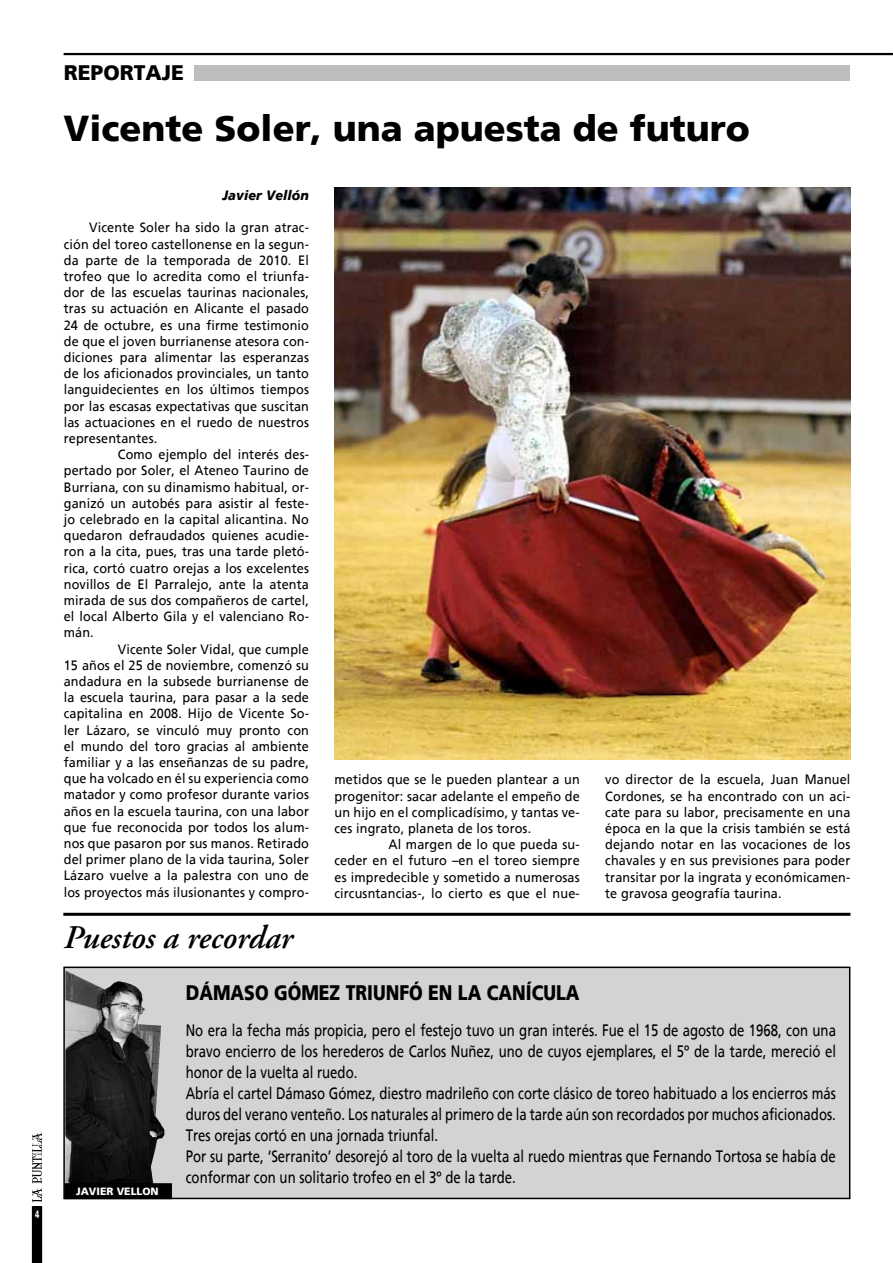
<style>
.page{position:relative;width:893px;height:1263px;background:#fff}
.page>*{position:absolute;margin:0;border:0;box-sizing:border-box;transform-origin:0 0}
.t1{font:900 36px "Frutiger";color:#000}
.t2{font:italic 600 33px "Adobe Garamond Pro";color:#000}
.t3{font:900 21px "Frutiger";color:#000;scale:.84 1}
.t4{font:900 21px "Frutiger";color:#000}
.t5{font:16.5px/21px "Frutiger";color:#000;scale:.8 1}
.t6{font:13.5px/16.2px "Frutiger";letter-spacing:.01em;color:#000;text-align:justify;scale:.94 1}
.t7{font:italic 900 13.5px "Frutiger";letter-spacing:.01em;color:#000;scale:.94 1}
.t8{font:900 10.5px "Frutiger";color:#fff}
.t9{font:900 10.5px "Frutiger";color:#fff;scale:.65 1}
</style>
<div class="page">
<hr style="left:64px;top:53px;width:829px;height:1px;background:#000">
<svg style="left:31px;top:1132px;width:12px;height:131px"></svg>
<hr style="left:64px;top:54px;width:829px;height:1px;background:#000">
<div style="left:194px;top:65px;width:656px;height:15px;background:#bcbec0"></div>
<div style="left:64px;top:967px;width:786px;height:231px;background:#d1d3d4"></div>
<div style="left:63px;top:966px;width:787px;height:233px;border:2px solid #000"></div>
<img style="left:65px;top:970px;width:99px;height:213px">
<hr style="left:63px;top:913px;width:787px;height:3px;background:#000">
<div style="left:65px;top:1184px;width:106px;height:14px;background:#000"></div>
<div style="left:64px;top:1183px;width:108px;height:16px;border:2px solid #000"></div>
<img style="left:334px;top:187px;width:516px;height:572px">
<p class="t9" style="left:35px;top:1207px;width:8px">4</p>
<h3 class="t4" style="left:64px;top:60px;width:122px">REPORTAJE</h3>
<h1 class="t1" style="left:64px;top:106px;width:688px">Vicente Soler, una apuesta de futuro</h1>
<p class="t7" style="left:223px;top:187px;width:93px">Javier Vellón</p>
<p class="t6" style="left:64px;top:219px;width:262px;text-indent:26px">Vicente Soler ha sido la gran atrac&shy;ción del toreo castellonense en la segun&shy;da parte de la temporada de 2010. El trofeo que lo acredita como el triunfa&shy;dor de las escuelas taurinas nacionales, tras su actuación en Alicante el pasado 24 de octubre, es una firme testimonio de que el joven burrianense atesora con&shy;diciones para alimentar las esperanzas de los aficionados provinciales, un tanto languidecientes en los últimos tiempos por las escasas expectativas que suscitan las actuaciones en el ruedo de nuestros representantes.</p>
<p class="t6" style="left:64px;top:446px;width:262px;text-indent:54px">Como ejemplo del interés des&shy;pertado por Soler, el Ateneo Taurino de Burriana, con su dinamismo habitual, or&shy;ganizó un autobés para asistir al feste&shy;jo celebrado en la capital alicantina. No quedaron defraudados quienes acudie&shy;ron a la cita, pues, tras una tarde pletó&shy;rica, cortó cuatro orejas a los excelentes novillos de El Parralejo, ante la atenta mirada de sus dos compañeros de cartel, el local Alberto Gila y el valenciano Ro&shy;mán.</p>
<p class="t6" style="left:64px;top:641px;width:262px;text-indent:54px">Vicente Soler Vidal, que cumple 15 años el 25 de noviembre, comenzó su andadura en la subsede burrianense de la escuela taurina, para pasar a la sede capitalina en 2008. Hijo de Vicente So&shy;ler Lázaro, se vinculó muy pronto con el mundo del toro gracias al ambiente familiar y a las enseñanzas de su padre, que ha volcado en él su experiencia como matador y como profesor durante varios años en la escuela taurina, con una labor que fue reconocida por todos los alum&shy;nos que pasaron por sus manos. Retirado del primer plano de la vida taurina, Soler Lázaro vuelve a la palestra con uno de los proyectos más ilusionantes y compro-</p>
<p class="t6" style="left:334px;top:772px;width:262px">metidos que se le pueden plantear a un progenitor: sacar adelante el empeño de un hijo en el complicadísimo, y tantas ve&shy;ces ingrato, planeta de los toros.</p>
<p class="t6" style="left:334px;top:836px;width:262px;text-indent:54px">Al margen de lo que pueda su&shy;ceder en el futuro –en el toreo siempre es impredecible y sometido a numerosas circusntancias-, lo cierto es que el nue-</p>
<h2 class="t2" style="left:64px;top:918px;width:231px">Puestos a recordar</h2>
<h3 class="t3" style="left:186px;top:980px;width:470px">DÁMASO GÓMEZ TRIUNFÓ EN LA CANÍCULA</h3>
<p class="t6" style="left:605px;top:772px;width:262px">vo director de la escuela, Juan Manuel Cordones, se ha encontrado con un aci&shy;cate para su labor, precisamente en una época en la que la crisis también se está dejando notar en las vocaciones de los chavales y en sus previsiones para poder transitar por la ingrata y económicamen&shy;te gravosa geografía taurina.</p>
<p class="t8" style="left:76px;top:1185px;width:84px">JAVIER VELLON</p>
<p class="t5" style="left:186px;top:1020px;width:814px">No era la fecha más propicia, pero el festejo tuvo un gran interés. Fue el 15 de agosto de 1968, con una bravo encierro de los herederos de Carlos Nuñez, uno de cuyos ejemplares, el 5º de la tarde, mereció el honor de la vuelta al ruedo.<br>Abría el cartel Dámaso Gómez, diestro madrileño con corte clásico de toreo habituado a los encierros más duros del verano venteño. Los naturales al primero de la tarde aún son recordados por muchos aficionados.<br>Tres orejas cortó en una jornada triunfal.<br>Por su parte, ‘Serranito’ desorejó al toro de la vuelta al ruedo mientras que Fernando Tortosa se había de conformar con un solitario trofeo en el 3º de la tarde.</p>
</div>
